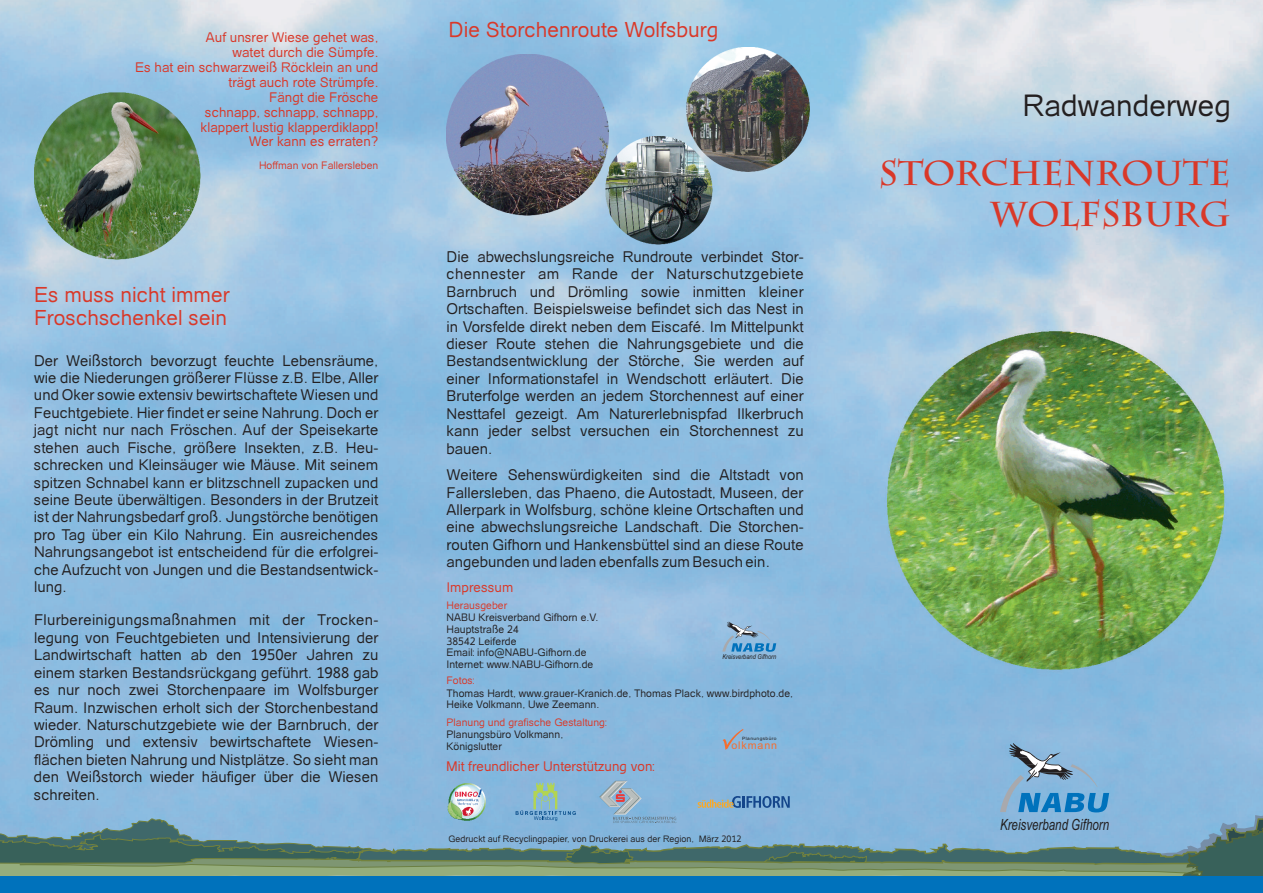
<style>
.page{position:relative;width:1263px;height:893px;background:#fff}
.page>*{position:absolute;margin:0;border:0;box-sizing:border-box;transform-origin:0 0}
.t1{font:700 34.5px/41px "Charlemagne Std";color:#d93829;text-align:right}
.t2{font:30px "Catriel";color:#231f20}
.t3{font:21px/23.2px "Catriel";color:#d93829}
.t4{font:italic 15.45px "Arial";color:#231f20;scale:.75 1}
.t5{font:15px/17.4px "Catriel";color:#231f20;text-align:justify}
.t6{font:13.5px/15px "Catriel";color:#d93829;text-align:right}
.t7{font:10.65px "Arial";letter-spacing:.085em;color:#f36e31}
.t8{font:10.5px/11.6px "Catriel";color:#231f20}
.t9{font:10.5px "Catriel";color:#d93829}
.t10{font:9px "Catriel";color:#231f20}
.t11{font:italic 6.75px "Arial";color:#231f20;scale:.85 1}
.t12{font:4.5px "Arial";letter-spacing:.085em;color:#231f20;scale:1.1 1}
</style>
<div class="page">
<img style="left:0;top:0;width:1263px;height:729px">
<div style="left:0;top:876px;width:1263px;height:17px;background:#0072bc"></div>
<img style="left:881px;top:326px;width:348px;height:347px">
<svg style="left:722px;top:622px;width:54px;height:30px"></svg>
<svg style="left:0;top:729px;width:1263px;height:147px"></svg>
<img style="left:34px;top:93px;width:167px;height:166px">
<img style="left:605px;top:137px;width:108px;height:108px">
<img style="left:447px;top:54px;width:161px;height:162px">
<img style="left:687px;top:48px;width:122px;height:123px">
<p class="t6" style="left:135px;top:31px;width:245px">Auf unsrer Wiese gehet was,<br>watet durch die Sümpfe.<br>Es hat ein schwarzweiß Röcklein an und trägt auch rote Strümpfe.<br>Fängt die Frösche<br>schnapp, schnapp, schnapp,<br>klappert lustig klapperdiklapp!<br>Wer kann es erraten?</p>
<p class="t9" style="left:259px;top:161px;width:121px">Hoffman von Fallersleben</p>
<h3 class="t3" style="left:34px;top:284px;width:197px">Es muss nicht immer<br>Froschschenkel sein</h3>
<p class="t5" style="left:34px;top:353px;width:346px">Der Weißstorch bevorzugt feuchte Lebensräume, wie die Niederungen größerer Flüsse z.B. Elbe, Aller</p>
<p class="t5" style="left:34px;top:388px;width:346px">und Oker sowie extensiv bewirtschaftete Wiesen und Feuchtgebiete. Hier findet er seine Nahrung. Doch er jagt nicht nur nach Fröschen. Auf der Speisekarte stehen auch Fische, größere Insekten, z.B. Heu&shy;schrecken und Kleinsäuger wie Mäuse. Mit seinem spitzen Schnabel kann er blitzschnell zupacken und seine Beute überwältigen. Besonders in der Brutzeit ist der Nahrungsbedarf groß. Jungstörche benötigen</p>
<p class="t5" style="left:34px;top:527px;width:346px">pro Tag über ein Kilo Nahrung. Ein ausreichendes Nahrungsangebot ist entscheidend für die erfolgrei&shy;che Aufzucht von Jungen und die Bestandsentwick&shy;lung.</p>
<p class="t5" style="left:34px;top:613px;width:346px">Flurbereinigungsmaßnahmen mit der Trocken&shy;legung von Feuchtgebieten und Intensivierung der Landwirtschaft hatten ab den 1950er Jahren zu einem starken Bestandsrückgang geführt. 1988 gab es nur noch zwei Storchenpaare im Wolfsburger Raum. Inzwischen erholt sich der Storchenbestand wieder. Naturschutzgebiete wie der Barnbruch, der Drömling und extensiv bewirtschaftete Wiesen&shy;flächen bieten Nahrung und Nistplätze. So sieht man den Weißstorch wieder häufiger über die Wiesen schreiten.</p>
<h3 class="t3" style="left:448px;top:20px;width:272px">Die Storchenroute Wolfsburg</h3>
<p class="t5" style="left:446px;top:249px;width:359px;text-indent:325px">Stor&shy;chennester am Rande der Naturschutzgebiete Barnbruch und Drömling sowie inmitten kleiner Ortschaften. Beispielsweise befindet sich das Nest in</p>
<p class="t5" style="left:446px;top:249px;width:318px">Die abwechslungsreiche Rundroute verbindet</p>
<p class="t5" style="left:446px;top:319px;width:359px">in Vorsfelde direkt neben dem Eiscafé. Im Mittelpunkt dieser Route stehen die Nahrungsgebiete und die Bestandsentwicklung der Störche, Sie werden auf einer Informationstafel in Wendschott erläutert. Die Bruterfolge werden an jedem Storchennest auf einer Nesttafel gezeigt. Am Naturerlebnispfad Ilkerbruch kann jeder selbst versuchen ein Storchennest zu bauen.</p>
<p class="t5" style="left:446px;top:468px;width:359px">Weitere Sehenswürdigkeiten sind die Altstadt von Fallersleben, das Phaeno, die Autostadt, Museen, der Allerpark in Wolfsburg, schöne kleine Ortschaften und eine abwechslungsreiche Landschaft. Die Storchen&shy;routen Gifhorn und Hankensbüttel sind an diese Route angebunden und laden ebenfalls zum Besuch ein.</p>
<p class="t6" style="left:446px;top:581px;width:68px">Impressum</p>
<p class="t9" style="left:446px;top:601px;width:62px">Herausgeber</p>
<p class="t8" style="left:446px;top:613px;width:153px">NABU Kreisverband Gifhorn e.V.<br>Hauptstraße 24<br>38542 Leiferde<br>Email: info@NABU-Gifhorn.de<br>Internet: www.NABU-Gifhorn.de</p>
<p class="t11" style="left:722px;top:654px;width:65px">Kreisverband Gifhorn</p>
<p class="t9" style="left:446px;top:677px;width:29px">Fotos:</p>
<p class="t8" style="left:446px;top:688px;width:348px">Thomas Hardt, www.grauer-Kranich.de, Thomas Plack, www.birdphoto.de,<br>Heike Volkmann, Uwe Zeemann.</p>
<p class="t9" style="left:446px;top:718px;width:162px">Planung und grafische Gestaltung:</p>
<p class="t8" style="left:446px;top:730px;width:118px">Planungsbüro Volkmann,<br>Königslutter</p>
<p class="t6" style="left:446px;top:760px;width:210px">Mit freundlicher Unterstützung von:</p>
<p class="t12" style="left:742px;top:736px;width:33px">Planungsbüro</p>
<p class="t7" style="left:731px;top:741px;width:47px">olkmann</p>
<p class="t10" style="left:448px;top:835px;width:295px">Gedruckt auf Recyclingpapier, von Druckerei aus der Region, März 2012</p>
<h2 class="t2" style="left:1023px;top:95px;width:210px">Radwanderweg</h2>
<h1 class="t1" style="left:879px;top:158px;width:353px">STORCHENROUTE<br>WOLFSBURG</h1>
<p class="t4" style="left:1000px;top:819px;width:147px">Kreisverband Gifhorn</p>
</div>
